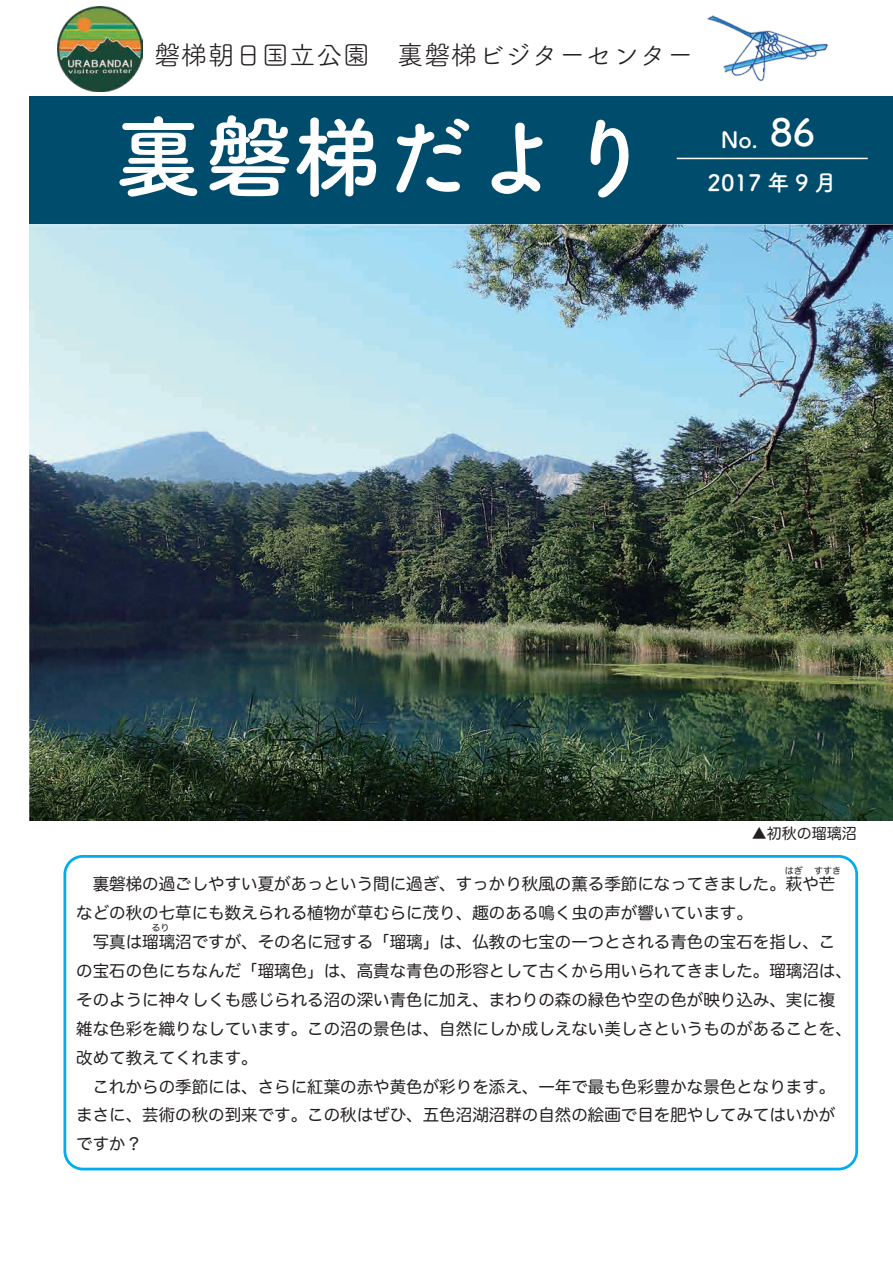
<style>
.page{position:relative;width:893px;height:1263px;background:#fff}
.page>*{position:absolute;margin:0;border:0;box-sizing:border-box;transform-origin:0 0}
.t1{font:700 90px "Tsuku A Rd Gothic";color:#fff}
.t2{font:700 37.5px "Tsuku A Rd Gothic";color:#fff}
.t3{font:27px "Tsuku A Rd Gothic";color:#231f20}
.t4{font:700 22.5px/42.9px "Tsuku A Rd Gothic";color:#fff}
.t5{font:16.5px/28.8px "Hira Maru Pro W4";color:#231f20}
.t6{font:15px "Hira Maru Pro W4";color:#231f20}
.t7{font:9px "Hira Maru Pro W4";color:#231f20}
</style>
<div class="page">
<img style="left:58px;top:6px;width:85px;height:85px">
<div style="left:29px;top:96px;width:864px;height:129px;background:#004c6c"></div>
<hr style="left:677px;top:158px;width:191px;height:1px;background:#fff">
<div style="left:63px;top:855px;width:795px;height:315px;border:3px solid #00aeef;border-radius:18px"></div>
<img style="left:29px;top:224px;width:864px;height:596px">
<img style="left:706px;top:15px;width:123px;height:67px">
<h3 class="t3" style="left:154px;top:35px;width:541px">磐梯朝日国立公園　裏磐梯ビジターセンター</h3>
<h1 class="t1" style="left:113px;top:87px;width:541px">裏磐梯だより</h1>
<h1 class="t1" style="left:125px;top:118px;width:541px">裏磐梯だより</h1>
<h2 class="t2" style="left:770px;top:103px;width:46px">86</h2>
<h3 class="t4" style="left:707px;top:116px;width:131px;text-indent:13px">No.<br>2017 年 9 月</h3>
<h2 class="t2" style="left:782px;top:134px;width:46px">84</h2>
<h3 class="t4" style="left:734px;top:144px;width:38px">No.</h3>
<h3 class="t4" style="left:733px;top:147px;width:38px">No.</h3>
<p class="t6" style="left:752px;top:821px;width:106px">▲初秋の瑠璃沼</p>
<p class="t5" style="left:76px;top:869px;width:777px">　裏磐梯の過ごしやすい夏があっという間に過ぎ、すっかり秋風の薫る季節になってきました。萩や芒などの秋の七草にも数えられる植物が草むらに茂り、趣のある鳴く虫の声が響いています。<br>　写真は瑠璃沼ですが、その名に冠する「瑠璃」は、仏教の七宝の一つとされる青色の宝石を指し、この宝石の色にちなんだ「瑠璃色」は、高貴な青色の形容として古くから用いられてきました。瑠璃沼は、そのように神々しくも感じられる沼の深い青色に加え、まわりの森の緑色や空の色が映り込み、実に複雑な色彩を織りなしています。この沼の景色は、自然にしか成しえない美しさというものがあることを、改めて教えてくれます。<br>　これからの季節には、さらに紅葉の赤や黄色が彩りを添え、一年で最も色彩豊かな景色となります。まさに、芸術の秋の到来です。この秋はぜひ、五色沼湖沼群の自然の絵画で目を肥やしてみてはいかがですか？</p>
<p class="t7" style="left:785px;top:862px;width:19px">はぎ</p>
<p class="t7" style="left:814px;top:862px;width:28px">すすき</p>
<p class="t7" style="left:151px;top:920px;width:19px">るり</p>
</div>
